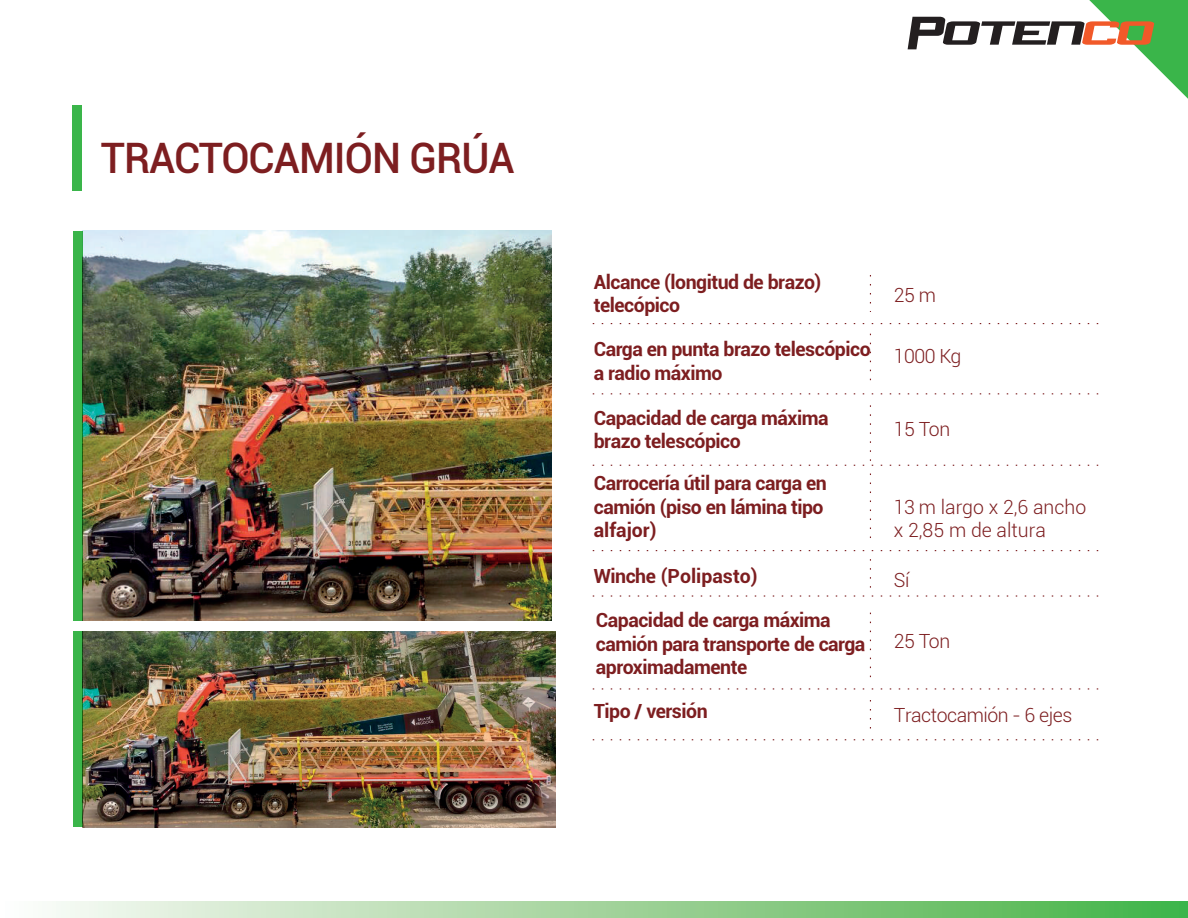
<style>
.page{position:relative;width:1188px;height:918px;background:#fff}
.page>*{position:absolute;margin:0;border:0;box-sizing:border-box;transform-origin:0 0}
.t1{font:500 42px "Roboto";letter-spacing:-.025em;color:#7d1e20}
.t2{font:700 19.5px/23.4px "Roboto";letter-spacing:-.025em;color:#7d1e20}
.t3{font:300 19.5px "Roboto";letter-spacing:-.025em;color:#7d1e20}
.t4{font:300 19.5px/23.4px "Roboto";color:#7d1e20}
.t5{font:700 19.5px "Roboto";color:#7d1e20}
</style>
<div class="page">
<img style="left:82px;top:631px;width:474px;height:196px">
<svg style="left:593px;top:323px;width:506px;height:1px"></svg>
<svg style="left:593px;top:393px;width:506px;height:1px"></svg>
<svg style="left:593px;top:595px;width:506px;height:2px"></svg>
<div style="left:73px;top:631px;width:9px;height:196px;background:#3ab54a"></div>
<svg style="left:870px;top:334px;width:1px;height:47px"></svg>
<svg style="left:593px;top:474px;width:506px;height:77px"></svg>
<svg style="left:593px;top:405px;width:506px;height:61px"></svg>
<svg style="left:593px;top:613px;width:506px;height:77px"></svg>
<svg style="left:593px;top:700px;width:506px;height:40px"></svg>
<div style="left:0;top:901px;width:1188px;height:17px;background:linear-gradient(to right,#fffaf9,#45b145)"></div>
<div style="left:72px;top:106px;width:10px;height:85px;background:#3ab54a"></div>
<img style="left:82px;top:231px;width:470px;height:389px">
<div style="left:73px;top:231px;width:9px;height:389px;background:#3ab54a"></div>
<svg style="left:908px;top:0;width:280px;height:99px"></svg>
<h1 class="t1" style="left:101px;top:128px;width:415px">TRACTOCAMIÓN GRÚA</h1>
<p class="t2" style="left:594px;top:270px;width:229px">Alcance (longitud de brazo) telecópico</p>
<p class="t2" style="left:594px;top:337px;width:278px">Carga en punta brazo telescópico a radio máximo</p>
<p class="t2" style="left:594px;top:405px;width:236px">Capacidad de carga máxima brazo telescópico</p>
<p class="t2" style="left:594px;top:471px;width:235px">Carrocería útil para carga en camión (piso en lámina tipo alfajor)</p>
<p class="t5" style="left:594px;top:562px;width:165px">Winche (Polipasto)</p>
<p class="t2" style="left:596px;top:608px;width:271px">Capacidad de carga máxima camión para transporte de carga aproximadamente</p>
<p class="t2" style="left:594px;top:698px;width:115px">Tipo / versión</p>
<p class="t3" style="left:894px;top:282px;width:44px">25m</p>
<p class="t3" style="left:894px;top:342px;width:69px">1000 Kg</p>
<p class="t3" style="left:894px;top:416px;width:58px">15 Ton</p>
<p class="t4" style="left:894px;top:495px;width:194px">13 m largo x 2,6 ancho x 2,85 m de altura</p>
<p class="t3" style="left:894px;top:567px;width:17px">Sí</p>
<p class="t3" style="left:894px;top:627px;width:58px">25 Ton</p>
<p class="t3" style="left:894px;top:702px;width:180px">Tractocamión - 6 ejes</p>
</div>
